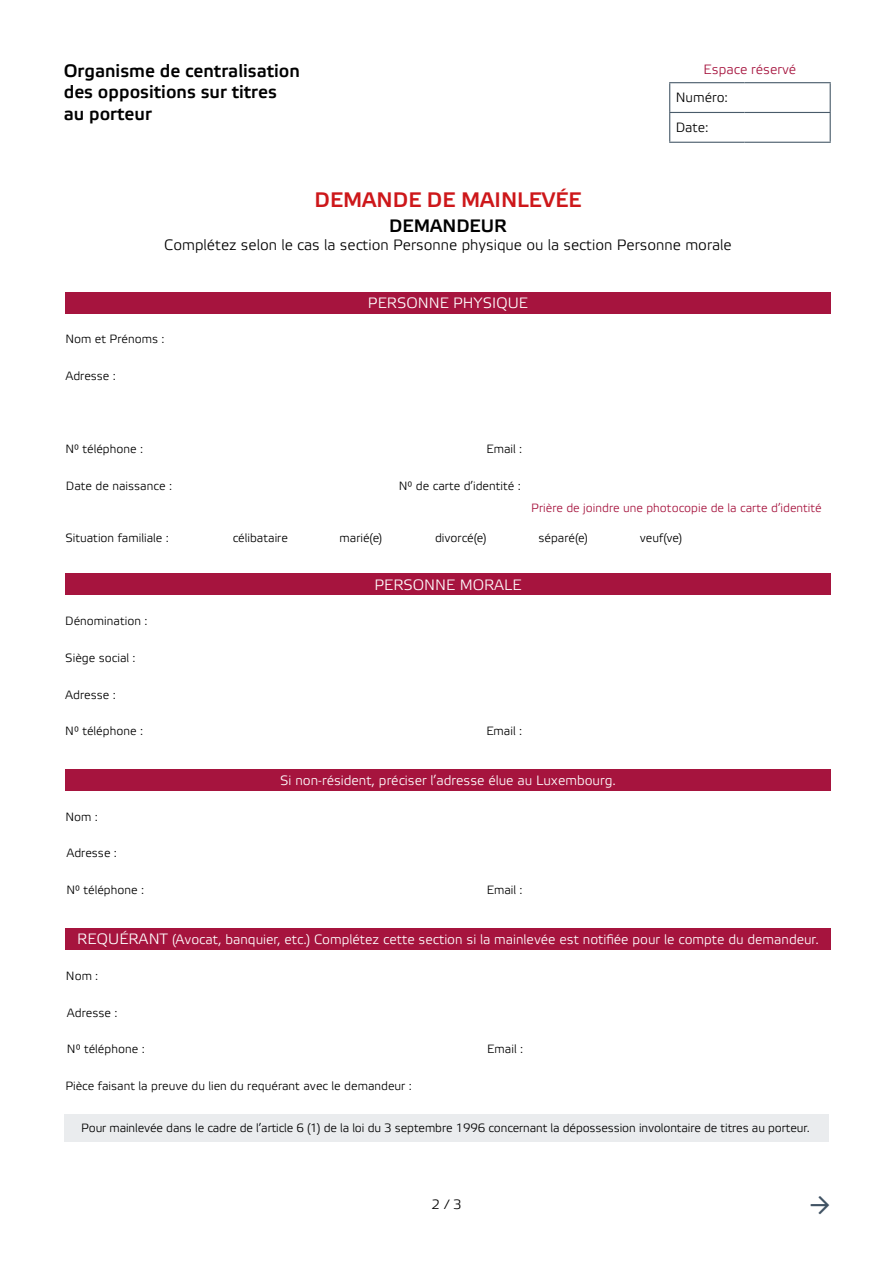
<style>
.page{position:relative;width:893px;height:1263px;background:#fff}
.page>*{position:absolute;margin:0;border:0;box-sizing:border-box;transform-origin:0 0}
.t1{font:21px "Etelka Medium Pro";color:#cd171a}
.t2{font:18px/21.6px "Etelka Medium Pro";color:#000}
.t3{font:15px "Etelka Light Pro";color:#000}
.t4{font:15px "Etelka Light Pro";color:#fff}
.t5{font:13.5px "Etelka Light Pro";color:#fff}
.t6{font:13.5px "Etelka Light Pro";color:#000}
.t7{font:13.5px "Etelka Light Pro";color:#a6143e}
.t8{font:12px "Etelka Light Pro";color:#000}
.t9{font:12px "Etelka Light Pro";color:#a6143e}
.s1{font-size:15px}
</style>
<div class="page">
<div style="left:64px;top:1114px;width:765px;height:27px;background:#eaecee"></div>
<div style="left:65px;top:292px;width:766px;height:21px;background:#a6143e"></div>
<div style="left:65px;top:574px;width:766px;height:21px;background:#a6143e"></div>
<div style="left:65px;top:769px;width:766px;height:21px;background:#a6143e"></div>
<div style="left:65px;top:928px;width:766px;height:22px;background:#a6143e"></div>
<hr style="left:669px;top:82px;width:75px;height:1px;background:#495b6a">
<hr style="left:744px;top:82px;width:87px;height:1px;background:#495b6a">
<hr style="left:669px;top:112px;width:75px;height:1px;background:#495b6a">
<svg style="left:669px;top:83px;width:1px;height:59px"></svg>
<hr style="left:744px;top:112px;width:87px;height:1px;background:#495b6a">
<svg style="left:830px;top:83px;width:1px;height:59px"></svg>
<hr style="left:669px;top:142px;width:75px;height:1px;background:#495b6a">
<hr style="left:744px;top:142px;width:87px;height:1px;background:#495b6a">
<h2 class="t2" style="left:64px;top:61px;width:238px">Organisme de centralisation des oppositions sur titres au porteur</h2>
<p class="t7" style="left:704px;top:62px;width:94px">Espace réservé</p>
<p class="t6" style="left:676px;top:91px;width:54px">Numéro:</p>
<p class="t6" style="left:676px;top:120px;width:34px">Date:</p>
<h1 class="t1" style="left:315px;top:188px;width:268px">DEMANDE DE MAINLEVÉE</h1>
<h2 class="t2" style="left:389px;top:216px;width:119px">DEMANDEUR</h2>
<p class="t3" style="left:164px;top:236px;width:569px">Complétez selon le cas la section Personne physique ou la section Personne morale</p>
<p class="t8" style="left:65px;top:333px;width:101px">Nom et Prénoms :</p>
<p class="t8" style="left:65px;top:370px;width:52px">Adresse :</p>
<p class="t4" style="left:368px;top:295px;width:162px">PERSONNE PHYSIQUE</p>
<p class="t8" style="left:65px;top:443px;width:79px">N° téléphone :</p>
<p class="t8" style="left:486px;top:443px;width:37px">Email :</p>
<p class="t8" style="left:66px;top:479px;width:108px">Date de naissance :</p>
<p class="t8" style="left:399px;top:479px;width:124px">N° de carte d’identité :</p>
<p class="t9" style="left:531px;top:502px;width:292px">Prière de joindre une photocopie de la carte d’identité</p>
<p class="t8" style="left:65px;top:531px;width:105px">Situation familiale :</p>
<p class="t8" style="left:233px;top:531px;width:57px">célibataire</p>
<p class="t8" style="left:340px;top:531px;width:44px">marié(e)</p>
<p class="t8" style="left:435px;top:531px;width:53px">divorcé(e)</p>
<p class="t8" style="left:538px;top:531px;width:51px">séparé(e)</p>
<p class="t8" style="left:640px;top:531px;width:44px">veuf(ve)</p>
<p class="t4" style="left:375px;top:577px;width:149px">PERSONNE MORALE</p>
<p class="t8" style="left:65px;top:615px;width:84px">Dénomination :</p>
<p class="t8" style="left:65px;top:651px;width:72px">Siège social :</p>
<p class="t8" style="left:65px;top:688px;width:52px">Adresse :</p>
<p class="t8" style="left:65px;top:724px;width:79px">N° téléphone :</p>
<p class="t8" style="left:486px;top:724px;width:37px">Email :</p>
<p class="t8" style="left:65px;top:810px;width:34px">Nom :</p>
<p class="t8" style="left:66px;top:847px;width:52px">Adresse :</p>
<p class="t5" style="left:280px;top:773px;width:337px">Si non-résident, préciser l’adresse élue au Luxembourg.</p>
<p class="t8" style="left:66px;top:884px;width:79px">N° téléphone :</p>
<p class="t8" style="left:487px;top:884px;width:37px">Email :</p>
<p class="t5" style="left:77px;top:932px;width:743px"><span class="s1">REQUÉRANT</span> (Avocat, banquier, etc.) Complétez cette section si la mainlevée est notifiée pour le compte du demandeur.</p>
<p class="t8" style="left:66px;top:969px;width:34px">Nom :</p>
<p class="t8" style="left:67px;top:1006px;width:52px">Adresse :</p>
<p class="t8" style="left:67px;top:1043px;width:79px">N° téléphone :</p>
<p class="t8" style="left:487px;top:1043px;width:37px">Email :</p>
<p class="t8" style="left:65px;top:1080px;width:348px">Pièce faisant la preuve du lien du requérant avec le demandeur :</p>
<p class="t8" style="left:81px;top:1121px;width:730px">Pour mainlevée dans le cadre de l’article 6 (1) de la loi du 3 septembre 1996 concernant la dépossession involontaire de titres au porteur.</p>
<p class="t6" style="left:431px;top:1197px;width:32px">2 / 3</p>
</div>
